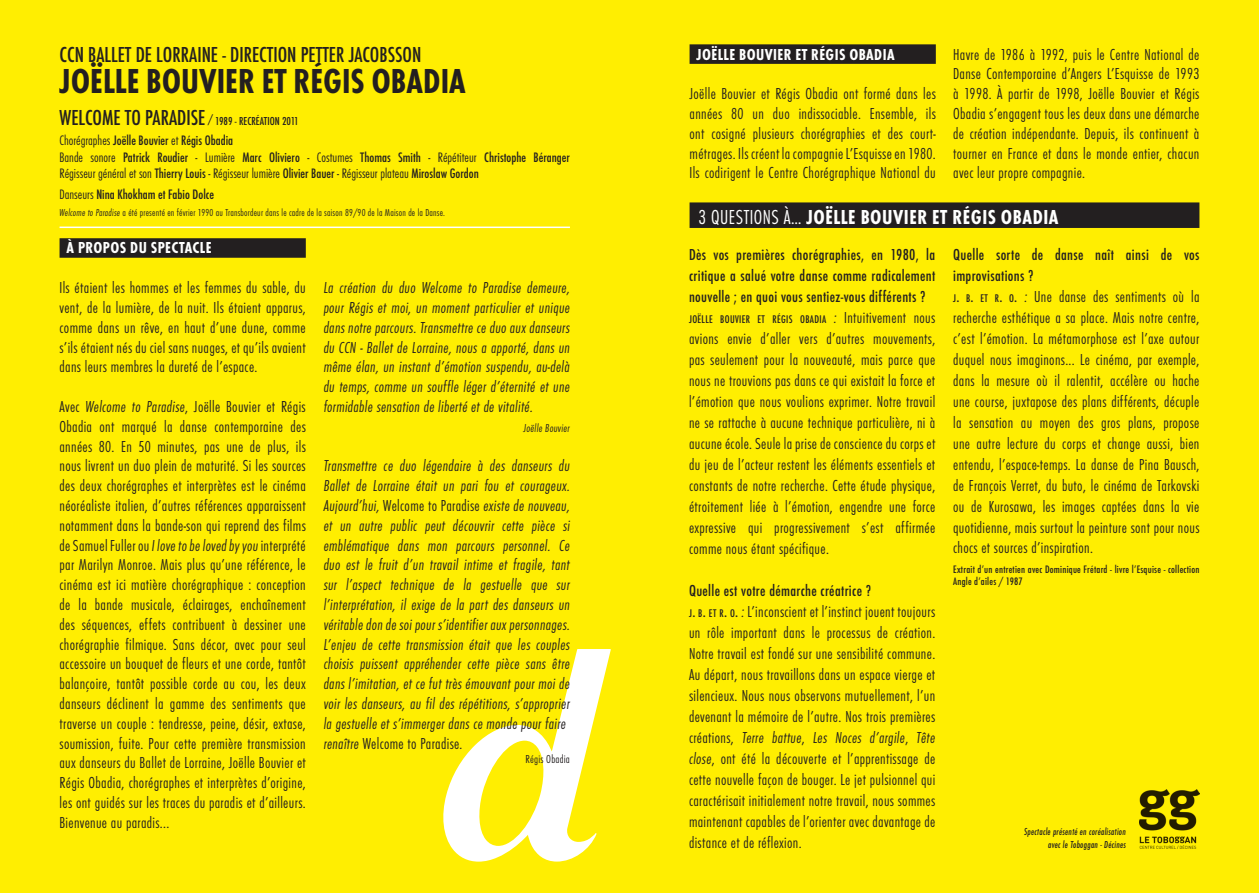
<style>
.page{position:relative;width:1259px;height:893px;background:#ffee01}
.page>*{position:absolute;margin:0;border:0;box-sizing:border-box;transform-origin:0 0}
.t1{font:700 condensed 36px "Futura T";color:#231f20}
.t2{font:500 condensed 22.5px "Futura T";color:#231f20}
.t3{font:700 condensed 21px "Futura T";letter-spacing:.025em;color:#fff}
.t4{font:300 condensed 16.5px/19.8px "Futura T";letter-spacing:.02em;color:#231f20;text-align:justify}
.t5{font:italic 300 condensed 16.5px/19.8px "Futura T";letter-spacing:.02em;color:#231f20;text-align:justify}
.t6{font:500 condensed 16.5px/21px "Futura T";letter-spacing:.02em;color:#231f20;text-align:justify}
.t7{font:700 condensed 16.5px "Futura T";letter-spacing:.025em;color:#fff}
.t8{font:500 condensed 14.25px/16.5px "Futura T";color:#231f20}
.t9{font:500 condensed 12px "Futura T";color:#231f20}
.t10{font:italic 300 condensed 12px "Futura T";letter-spacing:.02em;color:#231f20}
.t11{font:300 condensed 12px "Futura T";letter-spacing:.02em;color:#231f20}
.t12{font:500 condensed 11.55px "Futura T";letter-spacing:.03em;color:#231f20}
.t13{font:500 condensed 11.25px/12px "Futura T";letter-spacing:.02em;color:#231f20}
.t14{font:300 condensed 10.5px "Futura T";letter-spacing:.02em;color:#231f20}
.t15{font:italic 500 condensed 10.5px/13.2px "Futura T";letter-spacing:.025em;color:#231f20;text-align:right;scale:.93 1}
.s1{font-size:22.5px}
.s2{font-weight:300}
.s3{font-style:italic}
.s4{font-style:normal}
.s5{font-weight:300;font-style:italic;font-size:16.5px}
.s6{font-weight:300;font-size:16.5px}
.s7{font-weight:500}
.s8{font-weight:500;font-size:11.55px}
</style>
<div class="page">
<svg style="left:443px;top:649px;width:168px;height:213px"></svg>
<div style="left:60px;top:238px;width:246px;height:20px;background:#231f20"></div>
<hr style="left:60px;top:227px;width:510px;height:1px;background:#fff">
<div style="left:689px;top:44px;width:247px;height:20px;background:#231f20"></div>
<img style="left:1140px;top:790px;width:59px;height:58px">
<div style="left:689px;top:202px;width:510px;height:26px;background:#231f20"></div>
<h2 class="t2" style="left:60px;top:42px;width:113px">CCN BALLET DE LORRAIN</h2>
<h2 class="t2" style="left:211px;top:42px;width:212px">E - Direction Petter Jacobsson</h2>
<h1 class="t1" style="left:60px;top:60px;width:363px">JOËLLE BOUVIER ET RÉGIS OBADIA</h1>
<p class="t9" style="left:60px;top:114px;width:241px"><span class="s1">Welcome to Paradise</span> / 1989 - recréation 2011</p>
<p class="t8" style="left:60px;top:132px;width:512px"><span class="s2">Chorégraphes</span> Joëlle Bouvier <span class="s2">et</span> Régis Obadia<br><span class="s2">Bande sonore</span> Patrick Roudier <span class="s2">- Lumière</span> Marc Oliviero <span class="s2">- Costumes</span> Thomas Smith <span class="s2">- Répétiteur</span> Christophe Béranger<br><span class="s2">Régisseur général et son</span> Thierry Louis <span class="s2">- Régisseur lumière</span> Olivier Bauer <span class="s2">- Régisseur plateau</span> Miroslaw Gordon</p>
<p class="t8" style="left:60px;top:186px;width:156px"><span class="s2">Danseurs</span> Nina Khokham et Fabio Dolce</p>
<p class="t14" style="left:60px;top:206px;width:387px"><span class="s3">Welcome to Paradise</span> a été presenté en février 1990 au Transbordeur dans le cadre de la saison 89/90 de la Maison de la Danse.</p>
<p class="t7" style="left:66px;top:238px;width:92px">ÀPROPOSDU SPECTACLE</p>
<p class="t4" style="left:60px;top:277px;width:248px">Ils étaient les hommes et les femmes du sable, du vent, de la lumière, de la nuit. Ils étaient apparus, comme dans un rêve, en haut d’une dune, comme s’ils étaient nés du ciel sans nuages, et qu’ils avaient dans leurs membres la dureté de l’espace.</p>
<p class="t4" style="left:60px;top:396px;width:248px">Avec <span class="s3">Welcome to Paradise</span>, Joëlle Bouvier et Régis Obadia ont marqué la danse contemporaine des années 80. En 50 minutes, pas une de plus, ils nous livrent un duo plein de maturité. Si les sources des deux chorégraphes et interprètes est le cinéma néoréaliste italien, d’autres références apparaissent notamment dans la bande-son qui reprend des films de Samuel Fuller ou <span class="s3">I love to be loved by you</span> interprété par Marilyn Monroe. Mais plus qu’une référence, le cinéma est ici matière chorégraphique : conception de la bande musicale, éclairages, enchaînement des séquences, effets contribuent à dessiner une chorégraphie filmique. Sans décor, avec pour seul accessoire un bouquet de fleurs et une corde, tantôt balançoire, tantôt possible corde au cou, les deux danseurs déclinent la gamme des sentiments que traverse un couple : tendresse, peine, désir, extase, soumission, fuite. Pour cette première transmission aux danseurs du Ballet de Lorraine, Joëlle Bouvier et Régis Obadia, chorégraphes et interprètes d’origine, les ont guidés sur les traces du paradis et d’ailleurs.<br>Bienvenue au paradis...</p>
<p class="t5" style="left:324px;top:277px;width:248px">La création du duo Welcome to Paradise demeure, pour Régis et moi, un moment particulier et unique dans notre parcours. Transmettre ce duo aux danseurs du CCN - Ballet de Lorraine, nous a apporté, dans un même élan, un instant d’émotion suspendu, au-delà du temps, comme un souffle léger d’éternité et une formidable sensation de liberté et de vitalité.</p>
<p class="t10" style="left:523px;top:421px;width:48px">Joëlle Bouvier</p>
<p class="t5" style="left:324px;top:456px;width:248px;text-align:left">Transmettre ce duo légendaire à des danseurs du Ballet de Lorraine était un pari fou et courageux.<br>Aujourd’hui, <span class="s4">Welcome to Paradise</span> existe de nouveau, et un autre public peut découvrir cette pièce si emblématique dans mon parcours personnel. Ce duo est le fruit d’un travail intime et fragile, tant sur l’aspect technique de la gestuelle que sur l’interprétation, il exige de la part des danseurs un véritable don de soi pour s’identifier aux personnages.<br>L’enjeu de cette transmission était que les couples choisis puissent appréhender cette pièce sans être dans l’imitation, et ce fut très émouvant pour moi de voir les danseurs, au fil des répétitions, s’approprier la gestuelle et s’immerger dans ce monde pour faire renaître <span class="s4">Welcome to Paradise</span>.</p>
<p class="t11" style="left:525px;top:752px;width:46px">Régis Obadia</p>
<p class="t7" style="left:696px;top:44px;width:178px">JOËLLE BOUVIER ET RÉGIS OBADIA</p>
<p class="t4" style="left:689px;top:84px;width:248px">Joëlle Bouvier et Régis Obadia ont formé dans les années 80 un duo indissociable. Ensemble, ils ont cosigné plusieurs chorégraphies et des court&shy;métrages. Ils créent la compagnie L’Esquisse en 1980.<br>Ils codirigent le Centre Chorégraphique National du</p>
<p class="t4" style="left:953px;top:44px;width:248px">Havre de 1986 à 1992, puis le Centre National de Danse Contemporaine d’Angers L’Esquisse de 1993 à 1998. À partir de 1998, Joëlle Bouvier et Régis Obadia s’engagent tous les deux dans une démarche de création indépendante. Depuis, ils continuent à tourner en France et dans le monde entier, chacun avec leur propre compagnie.</p>
<p class="t3" style="left:698px;top:204px;width:334px"><span class="s2">3 questions à…</span> JOËLLE BOUVIER ET RÉGIS OBADIA</p>
<p class="t6" style="left:689px;top:244px;width:248px">Dès vos premières chorégraphies, en 1980, la critique a salué votre danse comme radicalement nouvelle ; en quoi vous sentiez-vous différents ?</p>
<p class="t12" style="left:689px;top:313px;width:248px">JOËLLE BOUVIER ET RÉGIS OBADIA <span class="s5">:</span> <span class="s6">Intuitivement nous</span></p>
<p class="t4" style="left:689px;top:328px;width:248px;line-height:21px">avions envie d’aller vers d’autres mouvements, pas seulement pour la nouveauté, mais parce que nous ne trouvions pas dans ce qui existait la force et l’émotion que nous voulions exprimer. Notre travail ne se rattache à aucune technique particulière, ni à aucune école. Seule la prise de conscience du corps et du jeu de l’acteur restent les éléments essentiels et constants de notre recherche. Cette étude physique, étroitement liée à l’émotion, engendre une force expressive qui progressivement s’est affirmée comme nous étant spécifique.</p>
<p class="t4" style="left:689px;top:580px;width:248px;line-height:21px;text-align:left"><span class="s7">Quelle est votre démarche créatrice ?<br></span><span class="s8">J</span><span class="s7">.</span> <span class="s8">B</span><span class="s7">.</span> <span class="s8">ET R</span><span class="s7">.</span> <span class="s8">O</span><span class="s7">.</span> <span class="s3">:</span> L’inconscient et l’instinct jouent toujours un rôle important dans le processus de création.<br>Notre travail est fondé sur une sensibilité commune.<br>Au départ, nous travaillons dans un espace vierge et silencieux. Nous nous observons mutuellement, l’un devenant la mémoire de l’autre. Nos trois premières créations, <span class="s3">Terre battue</span>, <span class="s3">Les Noces d’argile</span>, <span class="s3">Tête close</span>, ont été la découverte et l’apprentissage de cette nouvelle façon de bouger. Le jet pulsionnel qui caractérisait initialement notre travail, nous sommes maintenant capables de l’orienter avec davantage de distance et de réflexion.</p>
<p class="t4" style="left:953px;top:244px;width:248px;line-height:20.9px;text-align:left"><span class="s7">Quelle sorte de danse naît ainsi de vos improvisations ?<br></span><span class="s8">J</span><span class="s7">.</span> <span class="s8">B</span><span class="s7">.</span> <span class="s8">ET R</span><span class="s7">.</span> <span class="s8">O</span><span class="s7">.</span> <span class="s3">:</span> Une danse des sentiments où la recherche esthétique a sa place. Mais notre centre, c’est l’émotion. La métamorphose est l’axe autour duquel nous imaginons... Le cinéma, par exemple, dans la mesure où il ralentit, accélère ou hache une course, juxtapose des plans différents, décuple la sensation au moyen des gros plans, propose une autre lecture du corps et change aussi, bien entendu, l’espace-temps. La danse de Pina Bausch, de François Verret, du buto, le cinéma de Tarkovski ou de Kurosawa, les images captées dans la vie quotidienne, mais surtout la peinture sont pour nous chocs et sources d’inspiration.</p>
<p class="t13" style="left:953px;top:563px;width:248px">Extrait d’un entretien avec Dominique Frétard - livre l’Esquise - collection<br>Angle d’ailes / 1987</p>
<p class="t15" style="left:1024px;top:825px;width:111px">Spectacle présenté en coréalisation avec le Toboggan - Décines</p>
</div>
